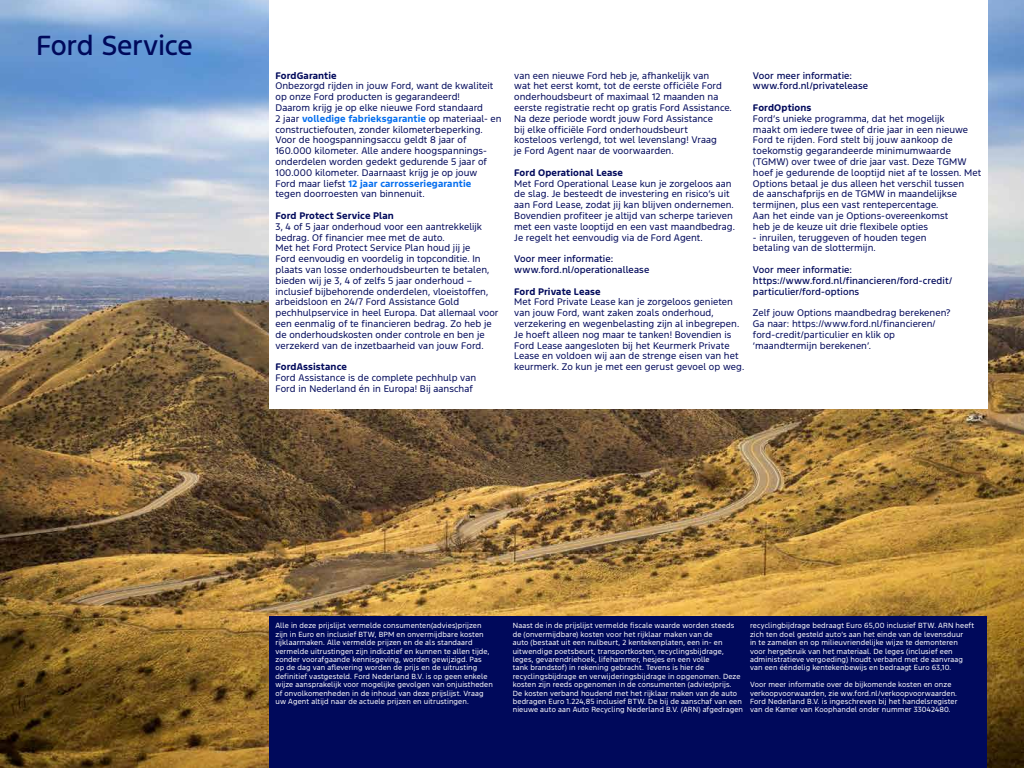
<style>
.page{position:relative;width:1024px;height:768px;background:#fff}
.page>*{position:absolute;margin:0;border:0;box-sizing:border-box;transform-origin:0 0}
.t1{font:500 26px "Ford F1";letter-spacing:-.01em;color:#00095b}
.t2{font:9px/10.8px "Ford F1";letter-spacing:.005em;color:#00095b}
.t3{font:500 9px/10.8px "Ford F1";letter-spacing:.005em;color:#00095b}
.t4{font:700 9px "Ford F1";letter-spacing:.01em;color:#00095b}
.t5{font:7px/8.4px "Ford F1";letter-spacing:.015em;color:#fff}
.s1{font-weight:700;color:#066fef}
</style>
<div class="page">
<img style="left:0;top:0;width:1024px;height:768px">
<div style="left:270px;top:0;width:718px;height:409px;background:#fff"></div>
<div style="left:270px;top:616px;width:717px;height:152px;background:#00095b"></div>
<h1 class="t1" style="left:36px;top:28px;width:158px">Ford Service</h1>
<p class="t4" style="left:276px;top:69px;width:63px">FordGarantie</p>
<p class="t2" style="left:276px;top:81px;width:228px">Onbezorgd rijden in jouw Ford, want de kwaliteit op onze Ford producten is gegarandeerd!<br>Daarom krijg je op elke nieuwe Ford standaard<br>2 jaar <span class="s1">volledige fabrieksgarantie</span> op materiaal- en constructiefouten, zonder kilometerbeperking.<br>Voor de hoogspanningsaccu geldt 8 jaar of 160.000 kilometer. Alle andere hoogspannings&shy;onderdelen worden gedekt gedurende 5 jaar of 100.000 kilometer. Daarnaast krijg je op jouw<br>Ford maar liefst <span class="s1">12 jaar carrosseriegarantie<br></span>tegen doorroesten van binnenuit.</p>
<p class="t4" style="left:276px;top:209px;width:120px">Ford Protect Service Plan</p>
<p class="t2" style="left:276px;top:222px;width:225px">3, 4 of 5 jaar onderhoud voor een aantrekkelijk bedrag. Of financier mee met de auto.<br>Met het Ford Protect Service Plan houd jij je<br>Ford eenvoudig en voordelig in topconditie. In plaats van losse onderhoudsbeurten te betalen, bieden wij je 3, 4 of zelfs 5 jaar onderhoud – inclusief bijbehorende onderdelen, vloeistoffen, arbeidsloon en 24/7 Ford Assistance Gold pechhulpservice in heel Europa. Dat allemaal voor een eenmalig of te financieren bedrag. Zo heb je de onderhoudskosten onder controle en ben je verzekerd van de inzetbaarheid van jouw Ford.</p>
<p class="t4" style="left:276px;top:360px;width:73px">FordAssistance</p>
<p class="t2" style="left:276px;top:373px;width:202px">Ford Assistance is de complete pechhulp van<br>Ford in Nederland én in Europa! Bij aanschaf</p>
<p class="t2" style="left:514px;top:71px;width:219px">van een nieuwe Ford heb je, afhankelijk van<br>wat het eerst komt, tot de eerste officiële Ford onderhoudsbeurt of maximaal 12 maanden na eerste registratie recht op gratis Ford Assistance.<br>Na deze periode wordt jouw Ford Assistance<br>bij elke officiële Ford onderhoudsbeurt kosteloos verlengd, tot wel levenslang! Vraag<br>je Ford Agent naar de voorwaarden.</p>
<p class="t4" style="left:514px;top:166px;width:110px">Ford Operational Lease</p>
<p class="t2" style="left:514px;top:179px;width:222px">Met Ford Operational Lease kun je zorgeloos aan de slag. Je besteedt de investering en risico’s uit aan Ford Lease, zodat jij kan blijven ondernemen.<br>Bovendien profiteer je altijd van scherpe tarieven met een vaste looptijd en een vast maandbedrag.<br>Je regelt het eenvoudig via de Ford Agent.</p>
<p class="t3" style="left:514px;top:254px;width:137px">Voor meer informatie: www.ford.nl/operationallease</p>
<p class="t4" style="left:514px;top:285px;width:88px">Ford Private Lease</p>
<p class="t2" style="left:514px;top:297px;width:232px">Met Ford Private Lease kan je zorgeloos genieten van jouw Ford, want zaken zoals onderhoud, verzekering en wegenbelasting zijn al inbegrepen.<br>Je hoeft alleen nog maar te tanken! Bovendien is Ford Lease aangesloten bij het Keurmerk Private Lease en voldoen wij aan de strenge eisen van het keurmerk. Zo kun je met een gerust gevoel op weg.</p>
<p class="t3" style="left:753px;top:71px;width:117px">Voor meer informatie: www.ford.nl/privatelease</p>
<p class="t4" style="left:753px;top:101px;width:60px">FordOptions</p>
<p class="t2" style="left:753px;top:114px;width:230px">Ford’s unieke programma, dat het mogelijk<br>maakt om iedere twee of drie jaar in een nieuwe Ford te rijden. Ford stelt bij jouw aankoop de toekomstig gegarandeerde minimumwaarde (TGMW) over twee of drie jaar vast. Deze TGMW hoef je gedurende de looptijd niet af te lossen. Met Options betaal je dus alleen het verschil tussen<br>de aanschafprijs en de TGMW in maandelijkse termijnen, plus een vast rentepercentage.<br>Aan het einde van je Options-overeenkomst<br>heb je de keuze uit drie flexibele opties</p>
<p class="t2" style="left:753px;top:233px;width:175px">- inruilen, teruggeven of houden tegen betaling van de slottermijn.</p>
<p class="t3" style="left:753px;top:265px;width:201px">Voor meer informatie: https://www.ford.nl/financieren/ford-credit/ particulier/ford-options</p>
<p class="t2" style="left:753px;top:308px;width:199px">Zelf jouw Options maandbedrag berekenen?<br>Ga naar: https://www.ford.nl/financieren/ ford-credit/particulier en klik op ‘maandtermijn berekenen’.</p>
<p class="t5" style="left:276px;top:622px;width:219px">Alle in deze prijslijst vermelde consumenten(advies)prijzen zijn in Euro en inclusief BTW, BPM en onvermijdbare kosten rijklaarmaken. Alle vermelde prijzen en de als standaard vermelde uitrustingen zijn indicatief en kunnen te allen tijde, zonder voorafgaande kennisgeving, worden gewijzigd. Pas<br>op de dag van aflevering worden de prijs en de uitrusting definitief vastgesteld. Ford Nederland B.V. is op geen enkele wijze aansprakelijk voor mogelijke gevolgen van onjuistheden of onvolkomenheden in de inhoud van deze prijslijst. Vraag uw Agent altijd naar de actuele prijzen en uitrustingen.</p>
<p class="t5" style="left:513px;top:622px;width:232px">Naast de in de prijslijst vermelde fiscale waarde worden steeds de (onvermijdbare) kosten voor het rijklaar maken van de<br>auto (bestaat uit een nulbeurt, 2 kentekenplaten, een in- en uitwendige poetsbeurt, transportkosten, recyclingsbijdrage, leges, gevarendriehoek, lifehammer, hesjes en een volle<br>tank brandstof) in rekening gebracht. Tevens is hier de recyclingsbijdrage en verwijderingsbijdrage in opgenomen. Deze kosten zijn reeds opgenomen in de consumenten (advies)prijs.<br>De kosten verband houdend met het rijklaar maken van de auto bedragen Euro 1.224,85 inclusief BTW. De bij de aanschaf van een nieuwe auto aan Auto Recycling Nederland B.V. (ARN) afgedragen</p>
<p class="t5" style="left:750px;top:622px;width:226px">recyclingbijdrage bedraagt Euro 65,00 inclusief BTW. ARN heeft zich ten doel gesteld auto’s aan het einde van de levensduur<br>in te zamelen en op milieuvriendelijke wijze te demonteren voor hergebruik van het materiaal. De leges (inclusief een administratieve vergoeding) houdt verband met de aanvraag van een ééndelig kentekenbewijs en bedraagt Euro 63,10.</p>
<p class="t5" style="left:750px;top:681px;width:209px">Voor meer informatie over de bijkomende kosten en onze verkoopvoorwaarden, zie ww.ford.nl/verkoopvoorwaarden.<br>Ford Nederland B.V. is ingeschreven bij het handelsregister van de Kamer van Koophandel onder nummer 33042480.</p>
</div>
